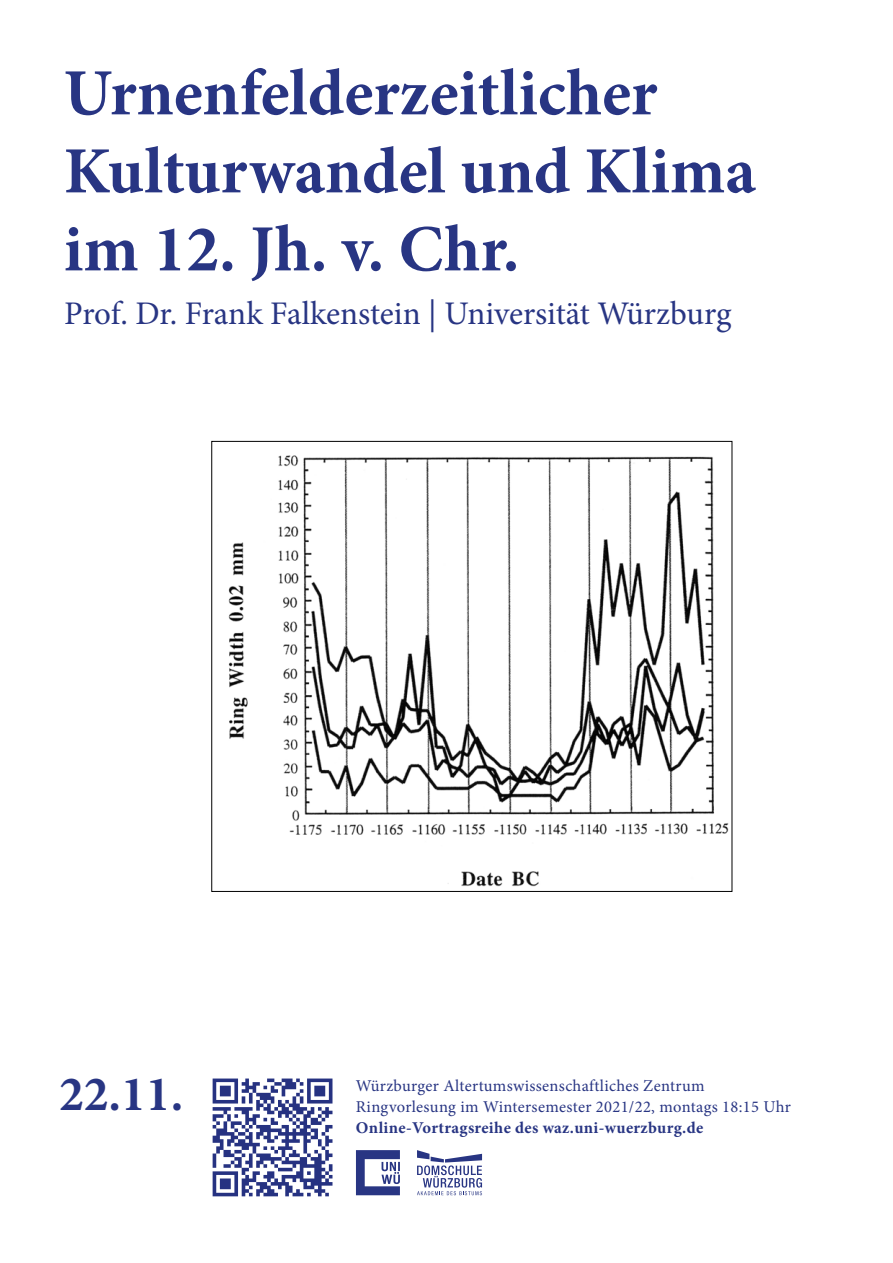
<style>
.page{position:relative;width:893px;height:1263px;background:#fff}
.page>*{position:absolute;margin:0;border:0;box-sizing:border-box;transform-origin:0 0}
.t1{font:700 66px/78px "Minion Pro";color:#283583}
.t2{font:700 49.5px "Minion Pro";color:#283583}
.t3{font:33px "Minion Pro";letter-spacing:-.005em;color:#283583}
.t4{font:16.5px/21px "Minion Pro";letter-spacing:.02em;color:#283583}
.t5{font:700 16.5px "Minion Pro";letter-spacing:.02em;color:#283583}
</style>
<div class="page">
<img style="left:228px;top:455px;width:501px;height:432px">
<svg style="left:356px;top:1150px;width:44px;height:45px"></svg>
<svg style="left:417px;top:1150px;width:65px;height:45px"></svg>
<svg style="left:213px;top:1078px;width:119px;height:118px"></svg>
<h1 class="t1" style="left:64px;top:53px;width:694px">Urnenfelderzeitlicher<br>Kulturwandel und Klima im 12. Jh. v. Chr.</h1>
<h3 class="t3" style="left:64px;top:292px;width:669px">Prof. Dr. Frank Falkenstein | Universität Würzburg</h3>
<h2 class="t2" style="left:59px;top:1060px;width:126px">22.11.</h2>
<p class="t4" style="left:356px;top:1075px;width:437px">Würzburger Altertumswissenschaftliches Zentrum<br>Ringvorlesung im Wintersemester 2021/22, montags 18:15 Uhr</p>
<p class="t5" style="left:356px;top:1116px;width:349px">Online-Vortragsreihe des waz.uni-wuerzburg.de</p>
</div>
